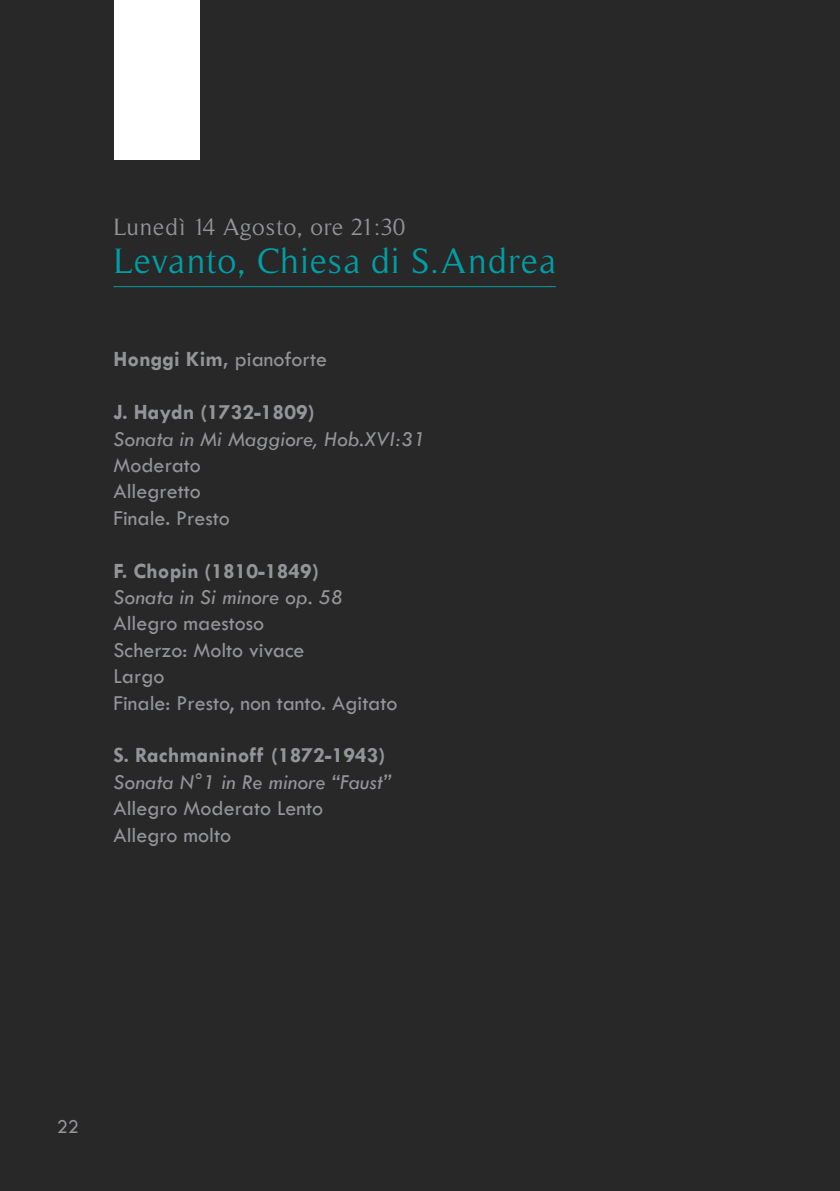
<style>
.page{position:relative;width:840px;height:1191px;background:#fff}
.page>*{position:absolute;margin:0;border:0;box-sizing:border-box;transform-origin:0 0}
.t1{font:36px "Timeless";letter-spacing:.03em;color:#009fa4}
.t2{font:24px "Timeless";letter-spacing:.03em;color:#939598}
.t3{font:22px/26.4px "Tw Cen";color:#939598}
.t4{font:700 22px "Tw Cen";color:#939598}
.t5{font:italic 22px "Tw Cen";color:#939598}
.t6{font:20px "Tw Cen";color:#939598}
.s1{font-weight:400}
</style>
<div class="page">
<div style="left:0;top:0;width:839px;height:1191px;background:#292829"></div>
<div style="left:114px;top:0;width:85px;height:160px;background:#fff"></div>
<hr style="left:113px;top:286px;width:442px;height:1px;background:#009fa4">
<p class="t2" style="left:113px;top:213px;width:293px">Lunedì 14 Agosto, ore 21:30</p>
<h1 class="t1" style="left:113px;top:240px;width:443px">Levanto, Chiesa di S.Andrea</h1>
<p class="t4" style="left:113px;top:346px;width:215px">Honggi Kim, <span class="s1">pianoforte</span></p>
<p class="t4" style="left:113px;top:399px;width:202px">J. Haydn (1732-1809)</p>
<p class="t5" style="left:113px;top:425px;width:313px">Sonata in Mi Maggiore, Hob.XVI:31</p>
<p class="t3" style="left:113px;top:452px;width:118px">Moderato<br>Allegretto<br>Finale. Presto</p>
<p class="t4" style="left:113px;top:557px;width:207px">F. Chopin (1810-1849)</p>
<p class="t5" style="left:113px;top:584px;width:231px">Sonata in Si minore op. 58</p>
<p class="t3" style="left:113px;top:610px;width:285px">Allegro maestoso<br>Scherzo: Molto vivace<br>Largo<br>Finale: Presto, non tanto. Agitato</p>
<p class="t4" style="left:113px;top:742px;width:273px">S. Rachmaninoff (1872-1943)</p>
<p class="t5" style="left:113px;top:768px;width:279px">Sonata N°1 in Re minore “Faust”</p>
<p class="t3" style="left:113px;top:795px;width:211px">Allegro Moderato Lento<br>Allegro molto</p>
<p class="t6" style="left:57px;top:1115px;width:24px">22</p>
</div>
